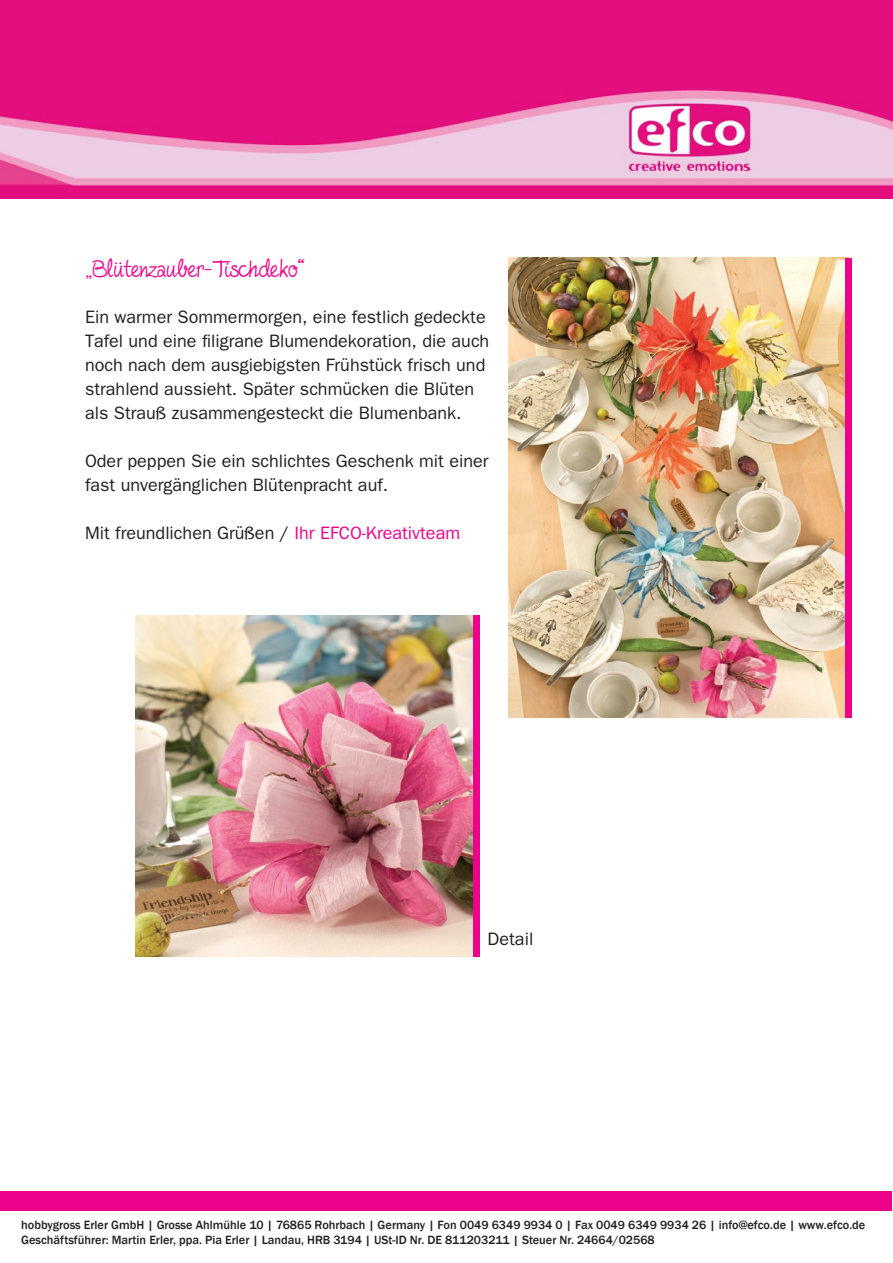
<style>
.page{position:relative;width:893px;height:1263px;background:#fff}
.page>*{position:absolute;margin:0;border:0;box-sizing:border-box;transform-origin:0 0}
.t1{font:27px "Fineliner Script";color:#ed028c}
.t2{font:18px/24px "Franklin Gothic";color:#231f20}
.t3{font:500 12.3px "Franklin Gothic";color:#231f20}
.s1{color:#ed028c}
</style>
<div class="page">
<img style="left:0;top:0;width:893px;height:199px">
<div style="left:0;top:1191px;width:891px;height:19px;background:#ed028c"></div>
<img style="left:508px;top:258px;width:337px;height:459px">
<div style="left:845px;top:258px;width:7px;height:459px;background:#ed028c"></div>
<img style="left:136px;top:615px;width:337px;height:341px">
<div style="left:473px;top:615px;width:7px;height:342px;background:#ed028c"></div>
<p class="t1" style="left:85px;top:254px;width:222px">„Blütenzauber-Tischdeko“</p>
<p class="t2" style="left:85px;top:305px;width:406px">Ein warmer Sommermorgen, eine festlich gedeckte Tafel und eine filigrane Blumendekoration, die auch noch nach dem ausgiebigsten Frühstück frisch und strahlend aussieht. Später schmücken die Blüten als Strauß zusammengesteckt die Blumenbank.</p>
<p class="t2" style="left:85px;top:449px;width:405px">Oder peppen Sie ein schlichtes Geschenk mit einer fast unvergänglichen Blütenpracht auf.</p>
<p class="t2" style="left:85px;top:521px;width:377px">Mit freundlichen Grüßen / <span class="s1">Ihr EFCO-Kreativteam</span></p>
<p class="t2" style="left:488px;top:927px;width:47px">Detail</p>
<p class="t3" style="left:21px;top:1217px;width:846px">hobbygross Erler GmbH | Grosse Ahlmühle 10 | 76865 Rohrbach | Germany | Fon 0049 6349 9934 0 | Fax 0049 6349 9934 26 | info@efco.de | www.efco.de</p>
<p class="t3" style="left:21px;top:1232px;width:635px">Geschäftsführer: Martin Erler, ppa. Pia Erler | Landau, HRB 3194 | USt-ID Nr. DE 811203211 | Steuer Nr. 24664/02568</p>
</div>
